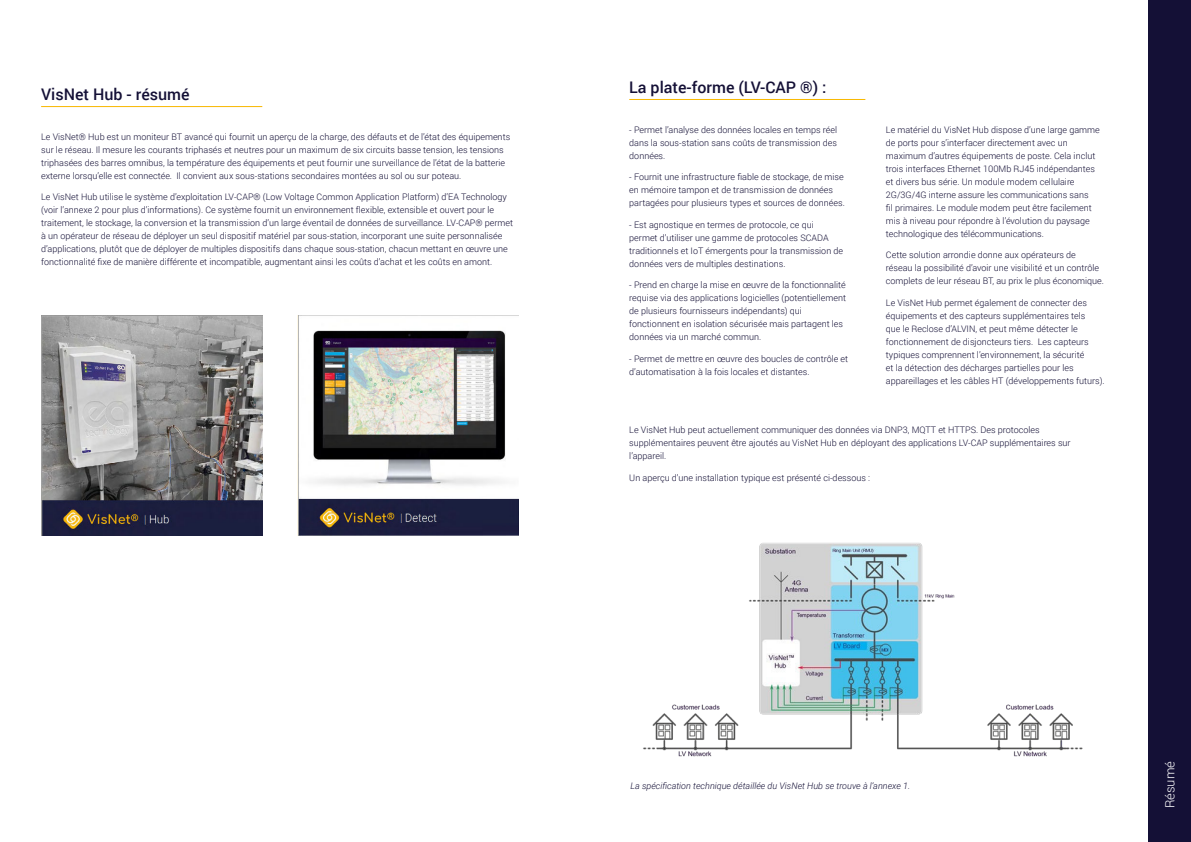
<style>
.page{position:relative;width:1191px;height:842px;background:#fff}
.page>*{position:absolute;margin:0;border:0;box-sizing:border-box;transform-origin:0 0}
.t1{font:500 16px "Roboto";color:#141036}
.t2{font:300 13px "Roboto";letter-spacing:-.01em;color:#fff}
.t3{font:300 9px/13px "Roboto";color:#141036}
.t4{font:italic 300 9px "Roboto";color:#141036}
</style>
<div class="page">
<img style="left:643px;top:543px;width:440px;height:214px">
<div style="left:1148px;top:0;width:43px;height:842px;background:#141036"></div>
<hr style="left:629px;top:99px;width:236px;height:1px;background:#f8b800">
<hr style="left:41px;top:106px;width:221px;height:1px;background:#f8b800">
<img style="left:41px;top:315px;width:221px;height:221px">
<img style="left:298px;top:315px;width:220px;height:221px">
<h1 class="t1" style="left:41px;top:88px;width:150px">VisNet Hub - résumé</h1>
<p class="t3" style="left:41px;top:130px;width:470px">Le VisNet® Hub est un moniteur BT avancé qui fournit un aperçu de la charge, des défauts et de l’état des équipements sur le réseau. Il mesure les courants triphasés et neutres pour un maximum de six circuits basse tension, les tensions triphasées des barres omnibus, la température des équipements et peut fournir une surveillance de l’état de la batterie externe lorsqu’elle est connectée. Il convient aux sous-stations secondaires montées au sol ou sur poteau.</p>
<p class="t3" style="left:41px;top:190px;width:473px">Le VisNet Hub utilise le système d’exploitation LV-CAP® (Low Voltage Common Application Platform) d’EA Technology (voir l’annexe 2 pour plus d’informations). Ce système fournit un environnement flexible, extensible et ouvert pour le traitement, le stockage, la conversion et la transmission d’un large éventail de données de surveillance. LV-CAP® permet à un opérateur de réseau de déployer un seul dispositif matériel par sous-station, incorporant une suite personnalisée d’applications, plutôt que de déployer de multiples dispositifs dans chaque sous-station, chacun mettant en œuvre une fonctionnalité fixe de manière différente et incompatible, augmentant ainsi les coûts d’achat et les coûts en amont.</p>
<h1 class="t1" style="left:629px;top:81px;width:199px">La plate-forme (LV-CAP ®) :</h1>
<p class="t3" style="left:629px;top:124px;width:209px;text-align:justify">- Permet l’analyse des données locales en temps réel dans la sous-station sans coûts de transmission des données.</p>
<p class="t3" style="left:629px;top:170px;width:217px">- Fournit une infrastructure fiable de stockage, de mise en mémoire tampon et de transmission de données partagées pour plusieurs types et sources de données.</p>
<p class="t3" style="left:629px;top:218px;width:215px">- Est agnostique en termes de protocole, ce qui permet d’utiliser une gamme de protocoles SCADA traditionnels et IoT émergents pour la transmission de données vers de multiples destinations.</p>
<p class="t3" style="left:629px;top:278px;width:218px">- Prend en charge la mise en œuvre de la fonctionnalité requise via des applications logicielles (potentiellement de plusieurs fournisseurs indépendants) qui fonctionnent en isolation sécurisée mais partagent les données via un marché commun.</p>
<p class="t3" style="left:629px;top:352px;width:220px">- Permet de mettre en œuvre des boucles de contrôle et d’automatisation à la fois locales et distantes.</p>
<p class="t3" style="left:886px;top:123px;width:215px">Le matériel du VisNet Hub dispose d’une large gamme de ports pour s’interfacer directement avec un maximum d’autres équipements de poste. Cela inclut trois interfaces Ethernet 100Mb RJ45 indépendantes et divers bus série. Un module modem cellulaire 2G/3G/4G interne assure les communications sans<br>fil primaires. Le module modem peut être facilement mis à niveau pour répondre à l’évolution du paysage technologique des télécommunications.</p>
<p class="t3" style="left:886px;top:248px;width:220px">Cette solution arrondie donne aux opérateurs de réseau la possibilité d’avoir une visibilité et un contrôle complets de leur réseau BT, au prix le plus économique.</p>
<p class="t3" style="left:886px;top:296px;width:220px">Le VisNet Hub permet également de connecter des équipements et des capteurs supplémentaires tels<br>que le Reclose d’ALVIN, et peut même détecter le fonctionnement de disjoncteurs tiers. Les capteurs typiques comprennent l’environnement, la sécurité<br>et la détection des décharges partielles pour les appareillages et les câbles HT (développements futurs).</p>
<p class="t3" style="left:629px;top:423px;width:443px">Le VisNet Hub peut actuellement communiquer des données via DNP3, MQTT et HTTPS. Des protocoles supplémentaires peuvent être ajoutés au VisNet Hub en déployant des applications LV-CAP supplémentaires sur l’appareil.</p>
<p class="t3" style="left:629px;top:471px;width:242px">Un aperçu d’une installation typique est présenté ci-dessous :</p>
<p class="t4" style="left:630px;top:779px;width:281px">La spécification technique détaillée du VisNet Hub se trouve à l’annexe 1.</p>
<h2 class="t2" style="left:1164px;top:808px;width:48px;rotate:-90deg">Résumé</h2>
</div>
